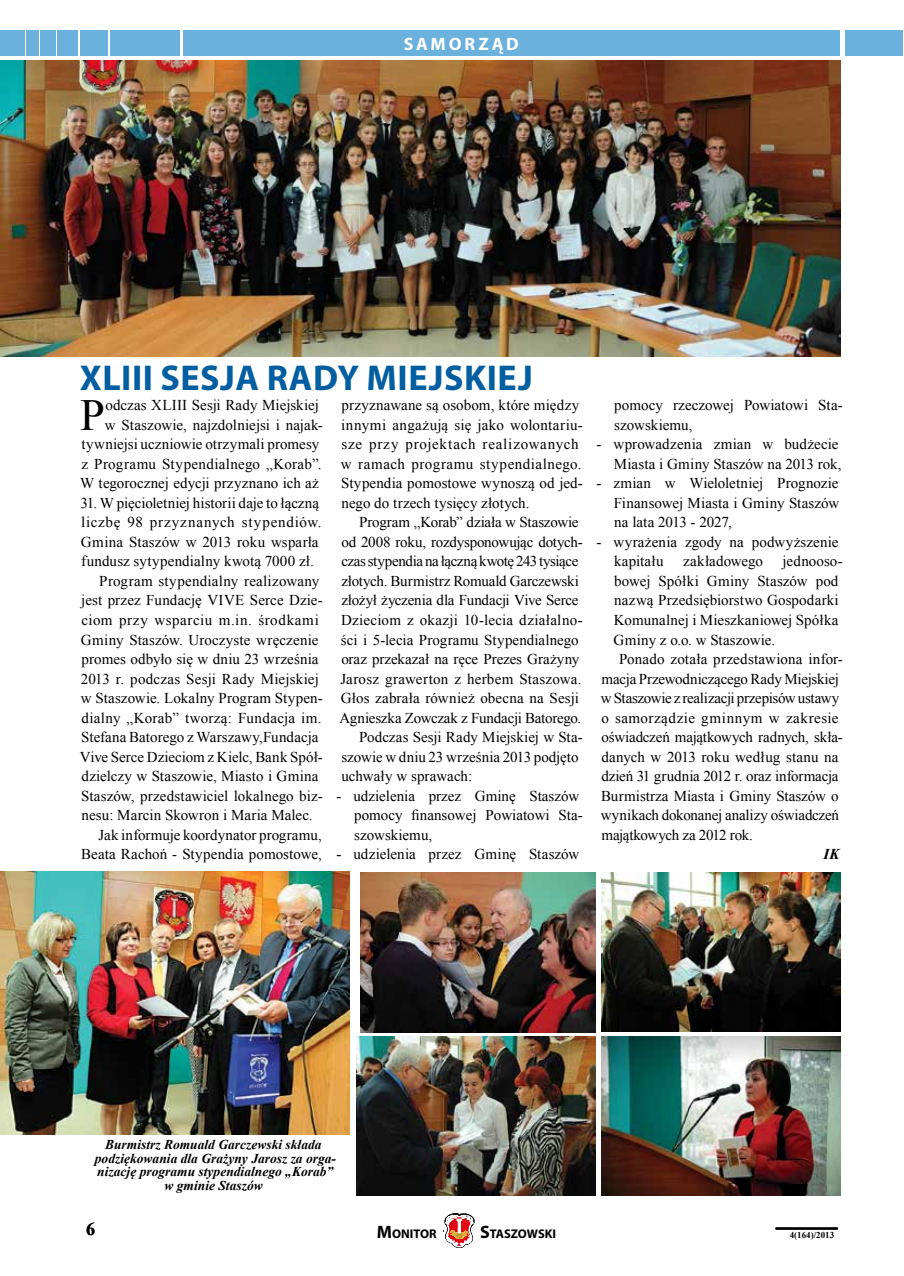
<style>
.page{position:relative;width:904px;height:1276px;background:#fff}
.page>*{position:absolute;margin:0;border:0;box-sizing:border-box;transform-origin:0 0}
.t1{font:44.4px "Times New Roman";color:#000}
.t2{font:700 36px "Myriad Pro";letter-spacing:.015em;color:#005ea1}
.t3{font:700 18px "Myriad Pro";letter-spacing:.155em;color:#fff}
.t4{font:700 18px "Times New Roman";color:#000}
.t5{font:15px/19.5px "Times New Roman";letter-spacing:.005em;color:#000}
.t6{font:15px "Times New Roman";letter-spacing:-.02em;color:#000}
.t7{font:15px "Times New Roman";letter-spacing:-.015em;color:#000}
.t8{font:15px "Times New Roman";letter-spacing:.035em;color:#000}
.t9{font:15px "Times New Roman";letter-spacing:.055em;color:#000}
.t10{font:15px "Times New Roman";letter-spacing:-.025em;color:#000}
.t11{font:italic 700 15px "Times New Roman";color:#000}
.t12{font:italic 700 13.5px/13.5px "Times New Roman";color:#000;text-align:center}
.t13{font:700 12.6px "Myriad Pro";color:#000}
.t14{font:700 9px "Times New Roman";color:#000}
.s1{font-size:18px}
</style>
<div class="page">
<div style="left:183px;top:30px;width:656px;height:26px;background:#6bb1dd"></div>
<div style="left:0;top:30px;width:24px;height:26px;background:#6bb1dd"></div>
<div style="left:26px;top:30px;width:12px;height:26px;background:#6bb1dd"></div>
<div style="left:40px;top:30px;width:16px;height:26px;background:#6bb1dd"></div>
<div style="left:110px;top:30px;width:69px;height:26px;background:#6bb1dd"></div>
<div style="left:845px;top:30px;width:57px;height:26px;background:#6bb1dd"></div>
<div style="left:58px;top:30px;width:20px;height:26px;background:#6bb1dd"></div>
<div style="left:80px;top:30px;width:28px;height:26px;background:#6bb1dd"></div>
<hr style="left:775px;top:1227px;width:62px;height:1px;background:#000">
<hr style="left:775px;top:1228px;width:62px;height:1px;background:#000">
<svg style="left:445px;top:1213px;width:29px;height:34px"></svg>
<img style="left:0;top:60px;width:840px;height:297px">
<img style="left:0;top:871px;width:349px;height:263px">
<img style="left:602px;top:1036px;width:238px;height:159px">
<img style="left:357px;top:1036px;width:238px;height:159px">
<img style="left:602px;top:872px;width:238px;height:159px">
<img style="left:361px;top:872px;width:234px;height:161px">
<p class="t3" style="left:403px;top:32px;width:117px">SAMORZĄD</p>
<h2 class="t2" style="left:80px;top:354px;width:454px">XLIII SESJA RADY MIEJSKIEJ</h2>
<h1 class="t1" style="left:80px;top:385px;width:26px">P</h1>
<p class="t5" style="left:80px;top:395px;width:244px;text-align:right">odczas XLIII Sesji Rady Miejskiej<br>w Staszowie, najzdolniejsi i najak‑ tywniejsi uczniowie otrzymali promesy z Programu Stypendialnego „Korab”.<br>W tegorocznej edycji przyznano ich aż</p>
<p class="t5" style="left:80px;top:493px;width:240px">31. W pięcioletniej historii daje to łączną</p>
<p class="t9" style="left:81px;top:512px;width:242px">liczbę 98 przyznanych stypendiów.</p>
<p class="t5" style="left:81px;top:532px;width:239px">Gmina Staszów w 2013 roku wsparła</p>
<p class="t5" style="left:81px;top:551px;width:234px">fundusz sytypendialny kwotą 7000 zł.</p>
<p class="t5" style="left:99px;top:571px;width:222px">Program stypendialny realizowany</p>
<p class="t5" style="left:81px;top:590px;width:243px">jest przez Fundację VIVE Serce Dzie‑</p>
<p class="t8" style="left:81px;top:610px;width:239px">ciom przy wsparciu m.in. środkami</p>
<p class="t5" style="left:81px;top:629px;width:239px">Gminy Staszów. Uroczyste wręczenie</p>
<p class="t5" style="left:82px;top:649px;width:238px">promes odbyło się w dniu 23 września</p>
<p class="t5" style="left:81px;top:668px;width:240px">2013 r. podczas Sesji Rady Miejskiej</p>
<p class="t5" style="left:81px;top:688px;width:243px">w Staszowie. Lokalny Program Stypen‑</p>
<p class="t5" style="left:81px;top:707px;width:242px">dialny „Korab” tworzą: Fundacja im.</p>
<p class="t5" style="left:81px;top:727px;width:239px">Stefana Batorego z Warszawy,Fundacja</p>
<p class="t5" style="left:80px;top:746px;width:244px">Vive Serce Dzieciom z Kielc, Bank Spół‑</p>
<p class="t5" style="left:81px;top:766px;width:239px">dzielczy w Staszowie, Miasto i Gmina</p>
<p class="t5" style="left:81px;top:785px;width:243px">Staszów, przedstawiciel lokalnego biz‑</p>
<p class="t5" style="left:82px;top:805px;width:232px">nesu: Marcin Skowron i Maria Malec.</p>
<p class="t5" style="left:98px;top:824px;width:225px">Jak informuje koordynator programu,</p>
<p class="t5" style="left:81px;top:844px;width:242px">Beata Rachoń - Stypendia pomostowe,</p>
<p class="t5" style="left:341px;top:395px;width:243px">przyznawane są osobom, które między innymi angażują się jako wolontariu‑ sze przy projektach realizowanych w ramach programu stypendialnego.<br>Stypendia pomostowe wynoszą od jed‑ nego do trzech tysięcy złotych.</p>
<p class="t5" style="left:359px;top:512px;width:221px">Program „Korab” działa w Staszowie</p>
<p class="t6" style="left:341px;top:532px;width:243px">od 2008 roku, rozdysponowując dotych‑</p>
<p class="t6" style="left:341px;top:551px;width:239px">czas stypendia na łączną kwotę 243 tysiące</p>
<p class="t7" style="left:341px;top:571px;width:239px">złotych. Burmistrz Romuald Garczewski</p>
<p class="t6" style="left:341px;top:590px;width:239px">złożył życzenia dla Fundacji Vive Serce</p>
<p class="t5" style="left:341px;top:610px;width:243px">Dzieciom z okazji 10-lecia działalno‑</p>
<p class="t5" style="left:341px;top:629px;width:239px">ści i 5-lecia Programu Stypendialnego</p>
<p class="t5" style="left:341px;top:649px;width:239px">oraz przekazał na ręce Prezes Grażyny</p>
<p class="t5" style="left:340px;top:668px;width:243px">Jarosz grawerton z herbem Staszowa.</p>
<p class="t5" style="left:341px;top:688px;width:239px">Głos zabrała również obecna na Sesji</p>
<p class="t6" style="left:339px;top:707px;width:243px">Agnieszka Zowczak z Fundacji Batorego.</p>
<p class="t5" style="left:359px;top:727px;width:225px">Podczas Sesji Rady Miejskiej w Sta‑</p>
<p class="t5" style="left:341px;top:746px;width:238px">szowie w dniu 23 września 2013 podjęto</p>
<p class="t5" style="left:341px;top:766px;width:132px">uchwały w sprawach:</p>
<p class="t5" style="left:354px;top:785px;width:230px;text-indent:-18px">- udzielenia przez Gminę Staszów pomocy finansowej Powiatowi Sta‑ szowskiemu,</p>
<p class="t5" style="left:336px;top:844px;width:244px">- udzielenia przez Gminę Staszów</p>
<p class="t5" style="left:614px;top:395px;width:230px">pomocy rzeczowej Powiatowi Sta‑ szowskiemu,</p>
<p class="t5" style="left:596px;top:434px;width:247px;text-align:right">- wprowadzenia zmian w budżecie<br>Miasta i Gminy Staszów na 2013 rok,</p>
<p class="t5" style="left:614px;top:473px;width:227px;text-align:justify;text-indent:-17px">- zmian w Wieloletniej Prognozie Finansowej Miasta i Gminy Staszów na lata 2013 - 2027,</p>
<p class="t5" style="left:614px;top:532px;width:226px;text-indent:-18px">- wyrażenia zgody na podwyższenie kapitału</p>
<p class="t5" style="left:683px;top:551px;width:81px">zakładowego</p>
<p class="t5" style="left:782px;top:551px;width:62px">jednooso‑</p>
<p class="t5" style="left:614px;top:571px;width:226px">bowej Spółki Gminy Staszów pod</p>
<p class="t5" style="left:614px;top:590px;width:226px">nazwą Przedsiębiorstwo Gospodarki</p>
<p class="t5" style="left:614px;top:610px;width:226px">Komunalnej i Mieszkaniowej Spółka</p>
<p class="t5" style="left:613px;top:629px;width:163px">Gminy z o.o. w Staszowie.</p>
<p class="t5" style="left:619px;top:649px;width:225px">Ponado zotała przedstawiona infor‑</p>
<p class="t7" style="left:601px;top:668px;width:239px">macja Przewodniczącego Rady Miejskiej</p>
<p class="t6" style="left:601px;top:688px;width:240px">wStaszowie z realizacji przepisów ustawy</p>
<p class="t8" style="left:601px;top:707px;width:239px">o samorządzie gminnym w zakresie</p>
<p class="t7" style="left:601px;top:727px;width:243px">oświadczeń majątkowych radnych, skła‑</p>
<p class="t5" style="left:601px;top:746px;width:239px">danych w 2013 roku według stanu na</p>
<p class="t5" style="left:601px;top:766px;width:239px">dzień 31 grudnia 2012 r. oraz informacja</p>
<p class="t5" style="left:601px;top:785px;width:239px">Burmistrza Miasta i Gminy Staszów o</p>
<p class="t5" style="left:601px;top:805px;width:240px">wynikach dokonanej analizy oświadczeń</p>
<p class="t10" style="left:601px;top:824px;width:153px">majątkowych za 2012 rok.</p>
<p class="t11" style="left:823px;top:843px;width:17px">IK</p>
<p class="t12" style="left:95px;top:1137px;width:243px">Burmistrz Romuald Garczewski składa podziękowania dla Grażyny Jarosz za orga&shy;nizację programu stypendialnego „Korab” w gminie Staszów</p>
<p class="t4" style="left:86px;top:1216px;width:10px">6</p>
<p class="t13" style="left:377px;top:1225px;width:61px"><span class="s1">M</span>ONITOR</p>
<p class="t13" style="left:480px;top:1225px;width:77px"><span class="s1">S</span>TASZOWSKI</p>
<p class="t14" style="left:789px;top:1229px;width:46px">4(164)/2013</p>
</div>
